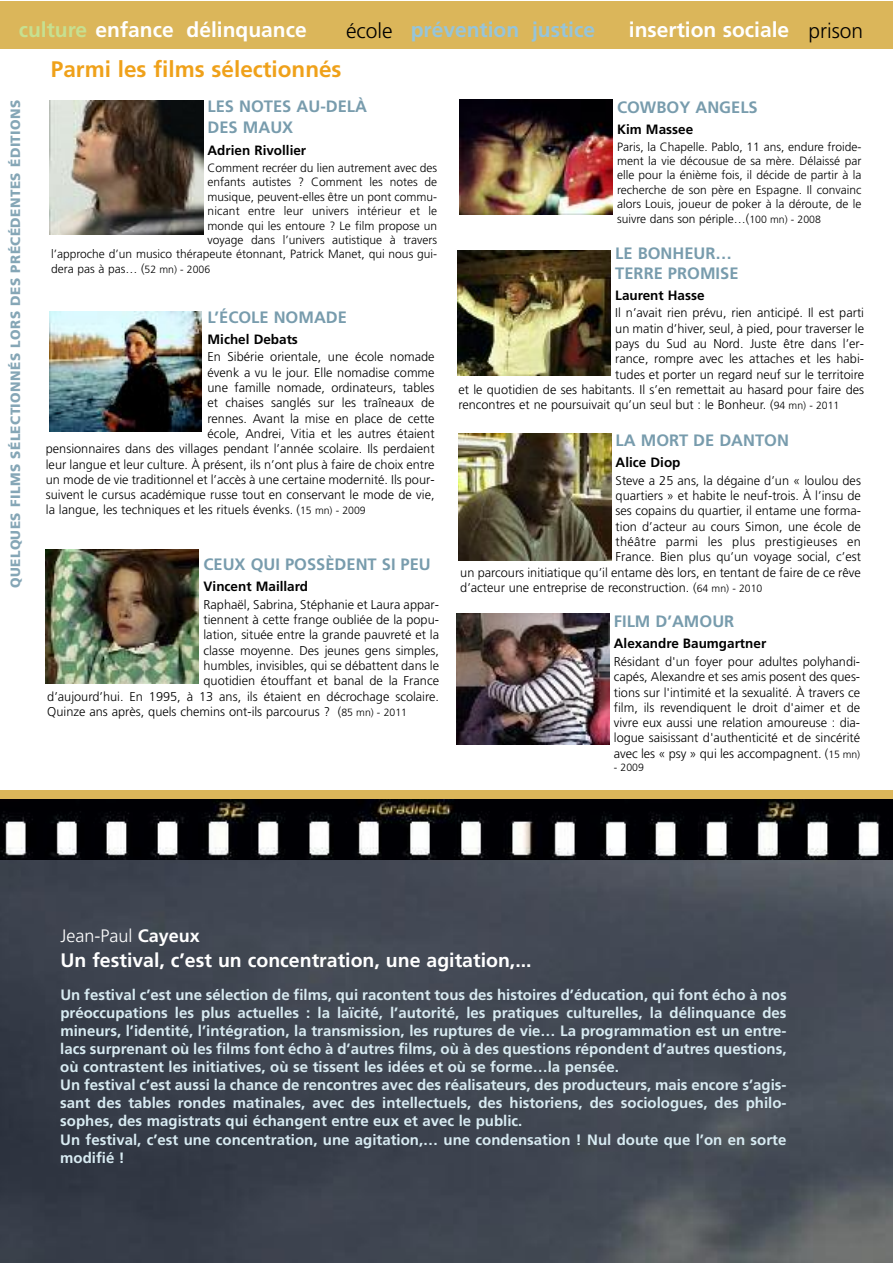
<style>
.page{position:relative;width:893px;height:1263px;background:#fff}
.page>*{position:absolute;margin:0;border:0;box-sizing:border-box;transform-origin:0 0}
.t1{font:700 22.5px "Frutiger";color:#efa11a}
.t2{font:700 21px "Frutiger";color:#fff}
.t3{font:700 21px "Frutiger";color:#96c5db}
.t4{font:300 21px "Frutiger";color:#000}
.t5{font:700 19.5px "Frutiger";color:#fff}
.t6{font:300 18px "Frutiger";color:#fff}
.t7{font:700 16.5px/21px "Frutiger";color:#789cad}
.t8{font:700 15px/18px "Frutiger";color:#d8ebf2}
.t9{font:700 13.5px "Frutiger";color:#000}
.t10{font:900 13.5px "Frutiger";letter-spacing:.03em;color:#85a6b6}
.t11{font:300 12.75px/15.3px "Frutiger";color:#000;text-align:justify}
.t12{font:300 12.75px "Frutiger";letter-spacing:.02em;color:#000}
.t13{font:300 12px/14.5px "Frutiger";color:#000;text-align:justify}
.t14{font:300 10.5px "Frutiger";color:#000}
.s1{color:#c6e090}
.s2{font-weight:300;color:#000}
.s3{font-size:12.75px}
.s4{font-size:10.5px}
.s5{font-weight:700}
</style>
<div class="page">
<div style="left:0;top:1px;width:892px;height:47px;background:#dbb65a"></div>
<div style="left:0;top:790px;width:892px;height:15px;background:#dbb65a"></div>
<img style="left:0;top:859px;width:892px;height:404px">
<img style="left:0;top:799px;width:580px;height:60px">
<img style="left:543px;top:800px;width:349px;height:59px">
<img style="left:50px;top:311px;width:151px;height:121px">
<img style="left:456px;top:613px;width:153px;height:131px">
<img style="left:50px;top:101px;width:153px;height:133px">
<img style="left:459px;top:99px;width:154px;height:115px">
<img style="left:458px;top:251px;width:153px;height:124px">
<img style="left:458px;top:433px;width:153px;height:127px">
<div style="left:46px;top:550px;width:153px;height:136px;background:linear-gradient(to right,#fff,#fff)"></div>
<img style="left:46px;top:550px;width:153px;height:133px">
<h2 class="t2" style="left:19px;top:17px;width:290px"><span class="s1">culture</span> enfance délinquance</h2>
<h2 class="t3" style="left:346px;top:17px;width:251px"><span class="s2">école</span> prévention justice</h2>
<h2 class="t4" style="left:808px;top:19px;width:56px">prison</h2>
<h2 class="t2" style="left:629px;top:17px;width:162px">insertion sociale</h2>
<p class="t10" style="left:7px;top:588px;width:490px;rotate:-90deg">QUELQUES FILMS SÉLECTIONNÉS LORS DES PRÉCÉDENTES ÉDITIONS</p>
<h1 class="t1" style="left:51px;top:56px;width:292px">Parmi les films sélectionnés</h1>
<p class="t7" style="left:208px;top:96px;width:161px">LES NOTES AU-DELÀ<br>DES MAUX</p>
<p class="t9" style="left:208px;top:142px;width:100px">Adrien Rivollier</p>
<p class="t13" style="left:208px;top:161px;width:231px">Comment recréer du lien autrement avec des</p>
<p class="t13" style="left:208px;top:175px;width:231px">enfants autistes ? Comment les notes de</p>
<p class="t13" style="left:208px;top:189px;width:231px">musique, peuvent-elles être un pont commu-</p>
<p class="t13" style="left:208px;top:204px;width:231px">nicant entre leur univers intérieur et le</p>
<p class="t13" style="left:208px;top:218px;width:231px">monde qui les entoure ? Le film propose un</p>
<p class="t13" style="left:208px;top:233px;width:231px">voyage dans l’univers autistique à travers</p>
<p class="t13" style="left:51px;top:247px;width:388px">l’approche d’un musico thérapeute étonnant, Patrick Manet, qui nous gui-</p>
<p class="t13" style="left:51px;top:262px;width:161px">dera pas à pas… <span class="s3">(</span><span class="s4">52 mn) - 2006</span></p>
<p class="t7" style="left:208px;top:306px;width:141px">L’ÉCOLE NOMADE</p>
<p class="t9" style="left:208px;top:331px;width:92px">Michel Debats</p>
<p class="t11" style="left:208px;top:349px;width:229px">En Sibérie orientale, une école nomade</p>
<p class="t11" style="left:208px;top:365px;width:229px">évenk a vu le jour. Elle nomadise comme</p>
<p class="t11" style="left:208px;top:380px;width:229px">une famille nomade, ordinateurs, tables</p>
<p class="t11" style="left:208px;top:395px;width:229px">et chaises sanglés sur les traîneaux de</p>
<p class="t11" style="left:208px;top:410px;width:229px">rennes. Avant la mise en place de cette</p>
<p class="t11" style="left:208px;top:426px;width:229px">école, Andrei, Vitia et les autres étaient</p>
<p class="t11" style="left:46px;top:441px;width:390px">pensionnaires dans des villages pendant l’année scolaire. Ils perdaient</p>
<p class="t11" style="left:46px;top:456px;width:390px">leur langue et leur culture. À présent, ils n’ont plus à faire de choix entre</p>
<p class="t11" style="left:46px;top:472px;width:390px">un mode de vie traditionnel et l’accès à une certaine modernité. Ils pour-</p>
<p class="t11" style="left:46px;top:487px;width:390px">suivent le cursus académique russe tout en conservant le mode de vie,</p>
<p class="t11" style="left:46px;top:502px;width:321px">la langue, les techniques et les rituels évenks. (<span class="s4">15 mn) - 2009</span></p>
<p class="t7" style="left:203px;top:554px;width:229px">CEUX QUI POSSÈDENT SI PEU</p>
<p class="t9" style="left:203px;top:578px;width:106px">Vincent Maillard</p>
<p class="t11" style="left:203px;top:597px;width:237px">Raphaël, Sabrina, Stéphanie et Laura appar-</p>
<p class="t11" style="left:203px;top:612px;width:237px">tiennent à cette frange oubliée de la popu-</p>
<p class="t11" style="left:203px;top:627px;width:237px">lation, située entre la grande pauvreté et la</p>
<p class="t11" style="left:203px;top:643px;width:237px">classe moyenne. Des jeunes gens simples,</p>
<p class="t11" style="left:203px;top:658px;width:237px">humbles, invisibles, qui se débattent dans le</p>
<p class="t11" style="left:203px;top:673px;width:237px">quotidien étouffant et banal de la France</p>
<p class="t11" style="left:47px;top:688px;width:393px">d’aujourd’hui. En 1995, à 13 ans, ils étaient en décrochage scolaire.</p>
<p class="t11" style="left:47px;top:704px;width:361px">Quinze ans après, quels chemins ont-ils parcourus ? (<span class="s4">85 mn) - 2011</span></p>
<p class="t7" style="left:617px;top:96px;width:142px">COWBOY ANGELS</p>
<p class="t9" style="left:617px;top:121px;width:78px">Kim Massee</p>
<p class="t13" style="left:617px;top:139px;width:246px">Paris, la Chapelle. Pablo, 11 ans, endure froide&shy;ment la vie décousue de sa mère. Délaissé par elle pour la énième fois, il décide de partir à la recherche de son père en Espagne. Il convainc alors Louis, joueur de poker à la déroute, de le suivre dans son périple…<span class="s3">(</span><span class="s4">100 mn) - 2008</span></p>
<p class="t7" style="left:615px;top:243px;width:125px;line-height:19.8px">LE BONHEUR…<br>TERRE PROMISE</p>
<p class="t9" style="left:615px;top:287px;width:91px">Laurent Hasse</p>
<p class="t11" style="left:615px;top:305px;width:250px">Il n’avait rien prévu, rien anticipé. Il est parti</p>
<p class="t11" style="left:615px;top:321px;width:250px">un matin d’hiver, seul, à pied, pour traverser le</p>
<p class="t11" style="left:615px;top:336px;width:250px">pays du Sud au Nord. Juste être dans l’er-</p>
<p class="t11" style="left:615px;top:351px;width:250px">rance, rompre avec les attaches et les habi-</p>
<p class="t11" style="left:615px;top:366px;width:250px">tudes et porter un regard neuf sur le territoire</p>
<p class="t11" style="left:458px;top:382px;width:407px">et le quotidien de ses habitants. Il s’en remettait au hasard pour faire des</p>
<p class="t11" style="left:458px;top:397px;width:383px">rencontres et ne poursuivait qu’un seul but : le Bonheur. (<span class="s4">94 mn) - 2011</span></p>
<p class="t7" style="left:616px;top:430px;width:175px">LA MORT DE DANTON</p>
<p class="t9" style="left:616px;top:454px;width:66px">Alice Diop</p>
<p class="t11" style="left:616px;top:473px;width:247px">Steve a 25 ans, la dégaine d’un « loulou des</p>
<p class="t11" style="left:616px;top:488px;width:247px">quartiers » et habite le neuf-trois. À l’insu de</p>
<p class="t11" style="left:616px;top:503px;width:247px">ses copains du quartier, il entame une forma-</p>
<p class="t11" style="left:616px;top:519px;width:247px">tion d’acteur au cours Simon, une école de</p>
<p class="t12" style="left:616px;top:534px;width:247px">théâtre parmi les plus prestigieuses en</p>
<p class="t11" style="left:616px;top:549px;width:247px">France. Bien plus qu’un voyage social, c’est</p>
<p class="t11" style="left:460px;top:564px;width:402px">un parcours initiatique qu’il entame dès lors, en tentant de faire de ce rêve</p>
<p class="t11" style="left:460px;top:580px;width:304px">d’acteur une entreprise de reconstruction. (<span class="s4">64 mn) - 2010</span></p>
<p class="t7" style="left:614px;top:611px;width:122px">FILM D’AMOUR</p>
<p class="t9" style="left:614px;top:636px;width:154px">Alexandre Baumgartner</p>
<p class="t11" style="left:614px;top:654px;width:248px">Résidant d'un foyer pour adultes polyhandi&shy;capés, Alexandre et ses amis posent des ques&shy;tions sur l'intimité et la sexualité. À travers ce film, ils revendiquent le droit d'aimer et de vivre eux aussi une relation amoureuse : dia&shy;logue saisissant d'authenticité et de sincérité avec les « psy » qui les accompagnent. (<span class="s4">15 mn)</span></p>
<p class="t14" style="left:614px;top:762px;width:32px">- 2009</p>
<h3 class="t6" style="left:60px;top:926px;width:141px">Jean-Paul <span class="s5">Cayeux</span></h3>
<h3 class="t5" style="left:60px;top:949px;width:473px">Un festival, c’est un concentration, une agitation,...</h3>
<p class="t8" style="left:60px;top:986px;width:728px">Un festival c’est une sélection de films, qui racontent tous des histoires d’éducation, qui font écho à nos préoccupations les plus actuelles : la laïcité, l’autorité, les pratiques culturelles, la délinquance des mineurs, l’identité, l’intégration, la transmission, les ruptures de vie… La programmation est un entre&shy;lacs surprenant où les films font écho à d’autres films, où à des questions répondent d’autres questions, où contrastent les initiatives, où se tissent les idées et où se forme…la pensée.<br>Un festival c’est aussi la chance de rencontres avec des réalisateurs, des producteurs, mais encore s’agis&shy;sant des tables rondes matinales, avec des intellectuels, des historiens, des sociologues, des philo&shy;sophes, des magistrats qui échangent entre eux et avec le public.<br>Un festival, c’est une concentration, une agitation,… une condensation ! Nul doute que l’on en sorte modifié !</p>
</div>
